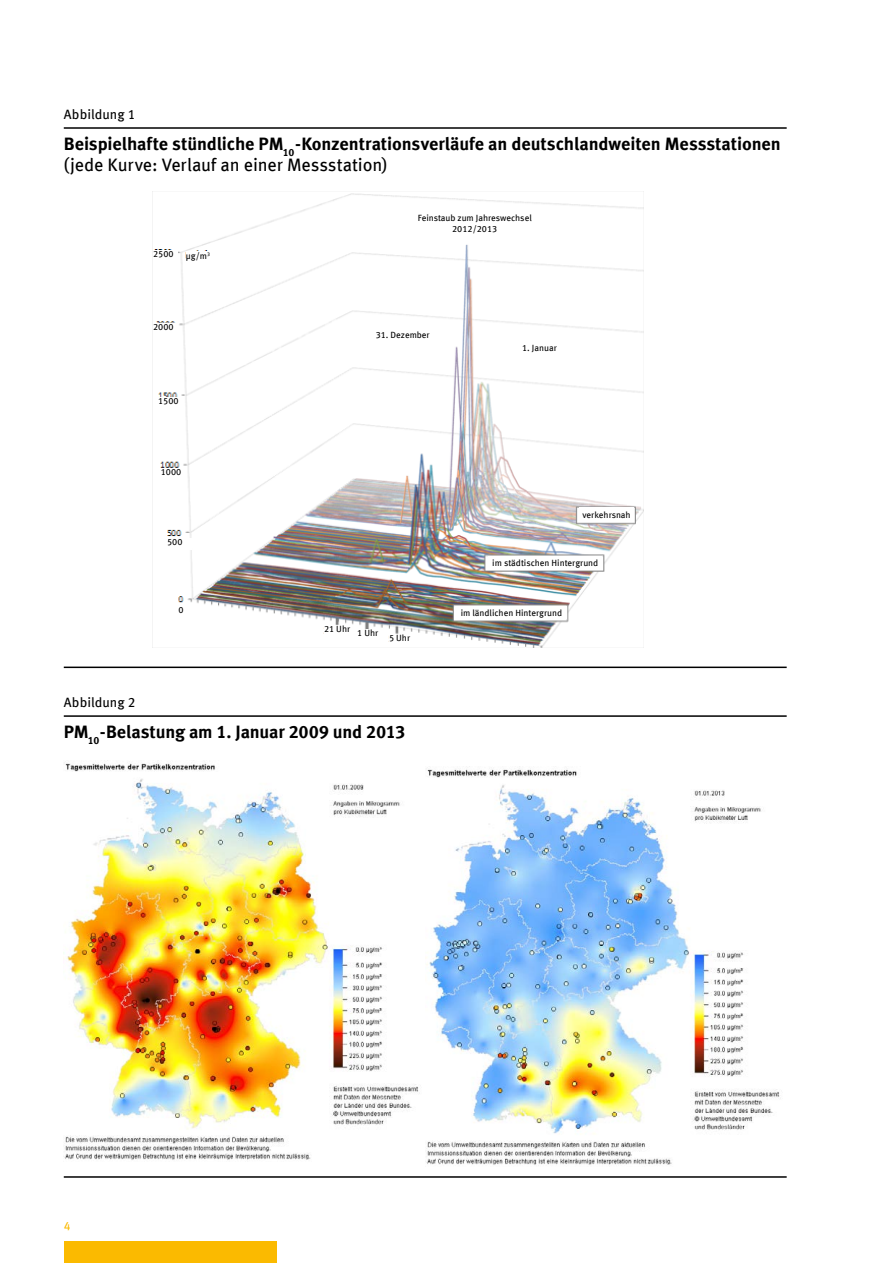
<style>
.page{position:relative;width:893px;height:1263px;background:#fff}
.page>*{position:absolute;margin:0;border:0;box-sizing:border-box;transform-origin:0 0}
.t1{font:700 18px/21px "Meta Offc";letter-spacing:-.005em;color:#000}
.t2{font:13.5px "Meta Offc";letter-spacing:.005em;color:#000}
.t3{font:12px "Meta Offc";color:#fbba00}
.t4{font:9px/10.8px "Meta Offc";color:#000;text-align:center}
.s1{font-weight:400}
</style>
<div class="page">
<div style="left:64px;top:1242px;width:212px;height:21px;background:#fbba00"></div>
<hr style="left:64px;top:715px;width:723px;height:2px;background:#000">
<hr style="left:64px;top:127px;width:723px;height:2px;background:#000">
<hr style="left:64px;top:666px;width:723px;height:2px;background:#000">
<img style="left:152px;top:191px;width:492px;height:457px">
<div style="left:153px;top:250px;width:25px;height:12px;background:#fff"></div>
<div style="left:153px;top:323px;width:25px;height:12px;background:#fff"></div>
<div style="left:158px;top:397px;width:25px;height:11px;background:#fff"></div>
<div style="left:167px;top:538px;width:25px;height:12px;background:#fff"></div>
<div style="left:179px;top:606px;width:7px;height:11px;background:#fff"></div>
<div style="left:324px;top:625px;width:29px;height:12px;background:#fff"></div>
<div style="left:357px;top:629px;width:25px;height:12px;background:#fff"></div>
<div style="left:389px;top:634px;width:25px;height:12px;background:#fff"></div>
<div style="left:580px;top:508px;width:54px;height:14px;background:#fff"></div>
<div style="left:522px;top:344px;width:48px;height:11px;background:#fff"></div>
<div style="left:409px;top:214px;width:131px;height:27px;background:#fff"></div>
<div style="left:161px;top:468px;width:24px;height:11px;background:#fff"></div>
<div style="left:186px;top:252px;width:24px;height:11px;background:#fff"></div>
<div style="left:376px;top:331px;width:60px;height:15px;background:#fff"></div>
<div style="left:488px;top:556px;width:114px;height:13px;background:#fff"></div>
<div style="left:456px;top:606px;width:111px;height:13px;background:#fff"></div>
<img style="left:64px;top:762px;width:355px;height:398px">
<img style="left:425px;top:766px;width:355px;height:399px">
<hr style="left:64px;top:1176px;width:723px;height:2px;background:#000">
<p class="t2" style="left:64px;top:106px;width:73px">Abbildung 1</p>
<p class="t1" style="left:64px;top:134px;width:718px">Beispielhafte stündliche PM<sub>10</sub>-Konzentrationsverläufe an deutschlandweiten Messstationen <span class="s1">(jede Kurve: Verlauf an einer Messstation)</span></p>
<p class="t4" style="left:153px;top:249px;width:22px">2500</p>
<p class="t4" style="left:186px;top:250px;width:26px">μg/m<sup>3</sup></p>
<p class="t4" style="left:153px;top:322px;width:22px">2000</p>
<p class="t4" style="left:158px;top:395px;width:22px">1500</p>
<p class="t4" style="left:161px;top:466px;width:22px">1000</p>
<p class="t4" style="left:167px;top:537px;width:17px">500</p>
<p class="t4" style="left:179px;top:605px;width:7px">0</p>
<p class="t4" style="left:418px;top:213px;width:115px">Feinstaub zum Jahreswechsel<br>2012/2013</p>
<p class="t4" style="left:376px;top:329px;width:56px">31. Dezember</p>
<p class="t4" style="left:522px;top:342px;width:36px">1. Januar</p>
<p class="t4" style="left:324px;top:624px;width:56px">21 Uhr 1 Uhr</p>
<p class="t4" style="left:389px;top:633px;width:23px">5 Uhr</p>
<p class="t4" style="left:582px;top:510px;width:50px">verkehrsnah</p>
<p class="t4" style="left:492px;top:558px;width:107px">im städtischen Hintergrund</p>
<p class="t4" style="left:461px;top:607px;width:103px">im ländlichen Hintergrund</p>
<p class="t2" style="left:64px;top:694px;width:73px">Abbildung 2</p>
<p class="t1" style="left:64px;top:722px;width:343px">PM<sub>10</sub>-Belastung am 1. Januar 2009 und 2013</p>
<p class="t3" style="left:64px;top:1218px;width:8px">4</p>
</div>
